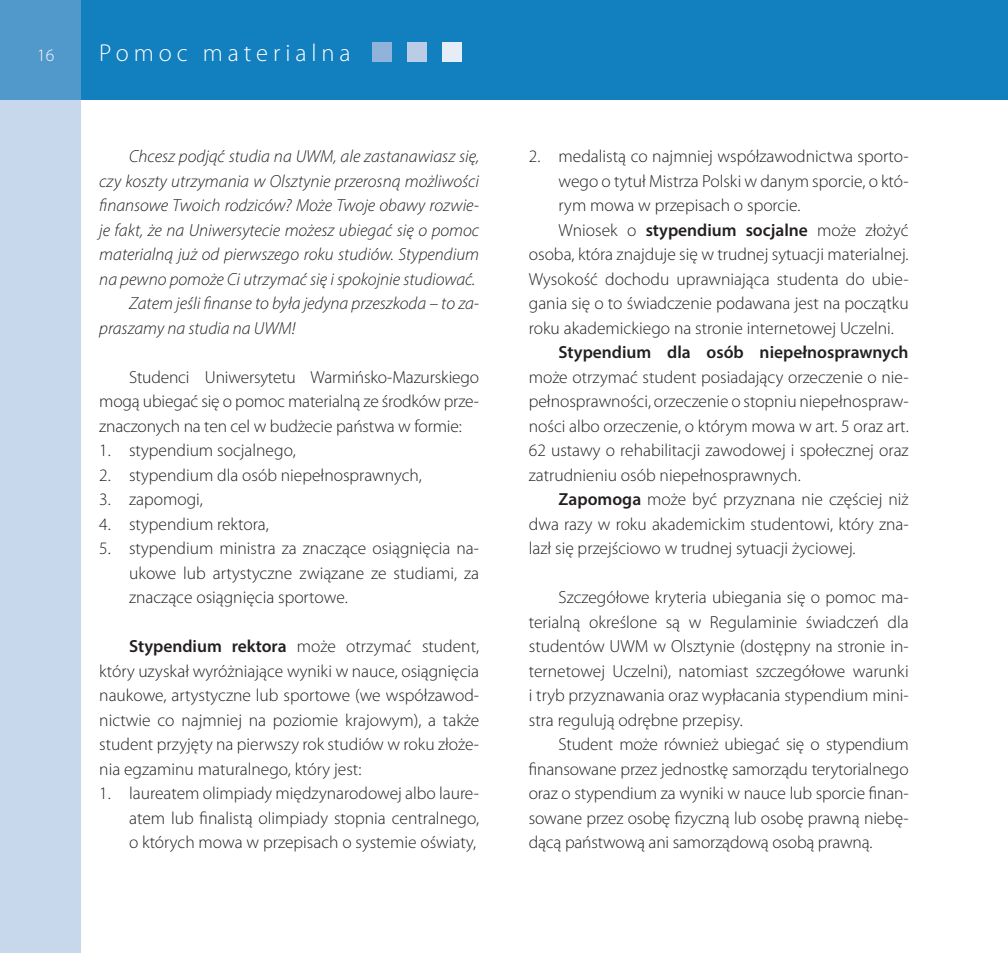
<style>
.page{position:relative;width:1008px;height:953px;background:#fff}
.page>*{position:absolute;margin:0;border:0;box-sizing:border-box;transform-origin:0 0}
.Tytuł_-_Pagina{font:300 24.5px "Myriad Pro";letter-spacing:.2em;color:#fff}
.Tekst_główny{font:300 17.5px/24.5px "Myriad Pro";color:#231f20;text-align:justify}
.Tekst_główny-2{font:italic 300 17.5px/24.5px "Myriad Pro";color:#231f20;text-align:justify}
.Tekst_-_wcięcie_kropka{font:300 17.5px/24.5px "Myriad Pro";color:#231f20;text-align:justify}
.t1{font:300 17.5px "Myriad Pro";color:#fff}
.s1{font-weight:600}
</style>
<div class="page">
<div style="left:0;top:0;width:1007px;height:99px;background:#127fbe"></div>
<div style="left:372px;top:42px;width:20px;height:20px;background:#91b2da"></div>
<div style="left:407px;top:42px;width:20px;height:20px;background:#bacce6"></div>
<div style="left:442px;top:42px;width:20px;height:20px;background:#e7edf6"></div>
<svg style="left:0;top:0;width:81px;height:952px;background:#bbd1e8"></svg>
<p class="t1" style="left:37px;top:45px;width:19px">16</p>
<p class="Tytuł_-_Pagina" style="left:99px;top:38px;width:253px">Pomoc materialna</p>
<p class="Tekst_główny-2" style="left:99px;top:144px;width:381px;text-indent:30px">Chcesz podjąć studia na UWM, ale zastanawiasz się, czy koszty utrzymania w Olsztynie przerosną możliwości finansowe Twoich rodziców? Może Twoje obawy rozwie&shy;je fakt, że na Uniwersytecie możesz ubiegać się o pomoc materialną już od pierwszego roku studiów. Stypendium na pewno pomoże Ci utrzymać się i spokojnie studiować.</p>
<p class="Tekst_główny-2" style="left:99px;top:291px;width:381px;text-indent:30px">Zatem jeśli finanse to była jedyna przeszkoda – to za&shy;praszamy na studia na UWM!</p>
<p class="Tekst_główny" style="left:99px;top:364px;width:381px;text-indent:30px">Studenci Uniwersytetu Warmińsko-Mazurskiego mogą ubiegać się o pomoc materialną ze środków prze&shy;znaczonych na ten cel w budżecie państwa w formie:</p>
<p class="Tekst_-_wcięcie_kropka" style="left:99px;top:438px;width:198px">1. stypendium socjalnego,</p>
<p class="Tekst_-_wcięcie_kropka" style="left:99px;top:462px;width:324px">2. stypendium dla osób niepełnosprawnych,</p>
<p class="Tekst_-_wcięcie_kropka" style="left:99px;top:487px;width:105px">3. zapomogi,</p>
<p class="Tekst_-_wcięcie_kropka" style="left:99px;top:511px;width:171px">4. stypendium rektora,</p>
<p class="Tekst_-_wcięcie_kropka" style="left:129px;top:536px;width:351px;text-indent:-30px">5. stypendium ministra za znaczące osiągnięcia na&shy;ukowe lub artystyczne związane ze studiami, za znaczące osiągnięcia sportowe.</p>
<p class="Tekst_główny" style="left:99px;top:634px;width:381px;text-indent:30px"><span class="s1">Stypendium rektora</span> może otrzymać student, który uzyskał wyróżniające wyniki w nauce, osiągnięcia naukowe, artystyczne lub sportowe (we współzawod&shy;nictwie co najmniej na poziomie krajowym), a także student przyjęty na pierwszy rok studiów w roku złoże&shy;nia egzaminu maturalnego, który jest:</p>
<p class="Tekst_główny" style="left:129px;top:781px;width:351px;text-indent:-30px">1. laureatem olimpiady międzynarodowej albo laure&shy;atem lub finalistą olimpiady stopnia centralnego, o których mowa w przepisach o systemie oświaty,</p>
<p class="Tekst_główny" style="left:558px;top:144px;width:351px;text-indent:-30px">2. medalistą co najmniej współzawodnictwa sporto&shy;wego o tytuł Mistrza Polski w danym sporcie, o któ&shy;rym mowa w przepisach o sporcie.</p>
<p class="Tekst_główny" style="left:528px;top:217px;width:381px;text-indent:30px">Wniosek o <span class="s1">stypendium socjalne</span> może złożyć osoba, która znajduje się w trudnej sytuacji materialnej.<br>Wysokość dochodu uprawniająca studenta do ubie&shy;gania się o to świadczenie podawana jest na początku roku akademickiego na stronie internetowej Uczelni.</p>
<p class="Tekst_główny" style="left:528px;top:340px;width:381px;text-indent:30px"><span class="s1">Stypendium dla osób niepełnosprawnych </span>może otrzymać student posiadający orzeczenie o nie&shy;pełnosprawności, orzeczenie o stopniu niepełnospraw&shy;ności albo orzeczenie, o którym mowa w art. 5 oraz art.<br>62 ustawy o rehabilitacji zawodowej i społecznej oraz zatrudnieniu osób niepełnosprawnych.</p>
<p class="Tekst_główny" style="left:528px;top:487px;width:381px;text-indent:30px"><span class="s1">Zapomoga</span> może być przyznana nie częściej niż dwa razy w roku akademickim studentowi, który zna&shy;lazł się przejściowo w trudnej sytuacji życiowej.</p>
<p class="Tekst_główny" style="left:528px;top:585px;width:381px;text-indent:30px">Szczegółowe kryteria ubiegania się o pomoc ma&shy;terialną określone są w Regulaminie świadczeń dla studentów UWM w Olsztynie (dostępny na stronie in&shy;ternetowej Uczelni), natomiast szczegółowe warunki i tryb przyznawania oraz wypłacania stypendium mini&shy;stra regulują odrębne przepisy.</p>
<p class="Tekst_główny" style="left:528px;top:732px;width:381px;text-indent:30px">Student może również ubiegać się o stypendium finansowane przez jednostkę samorządu terytorialnego oraz o stypendium za wyniki w nauce lub sporcie finan&shy;sowane przez osobę fizyczną lub osobę prawną niebę&shy;dącą państwową ani samorządową osobą prawną.</p>
</div>
